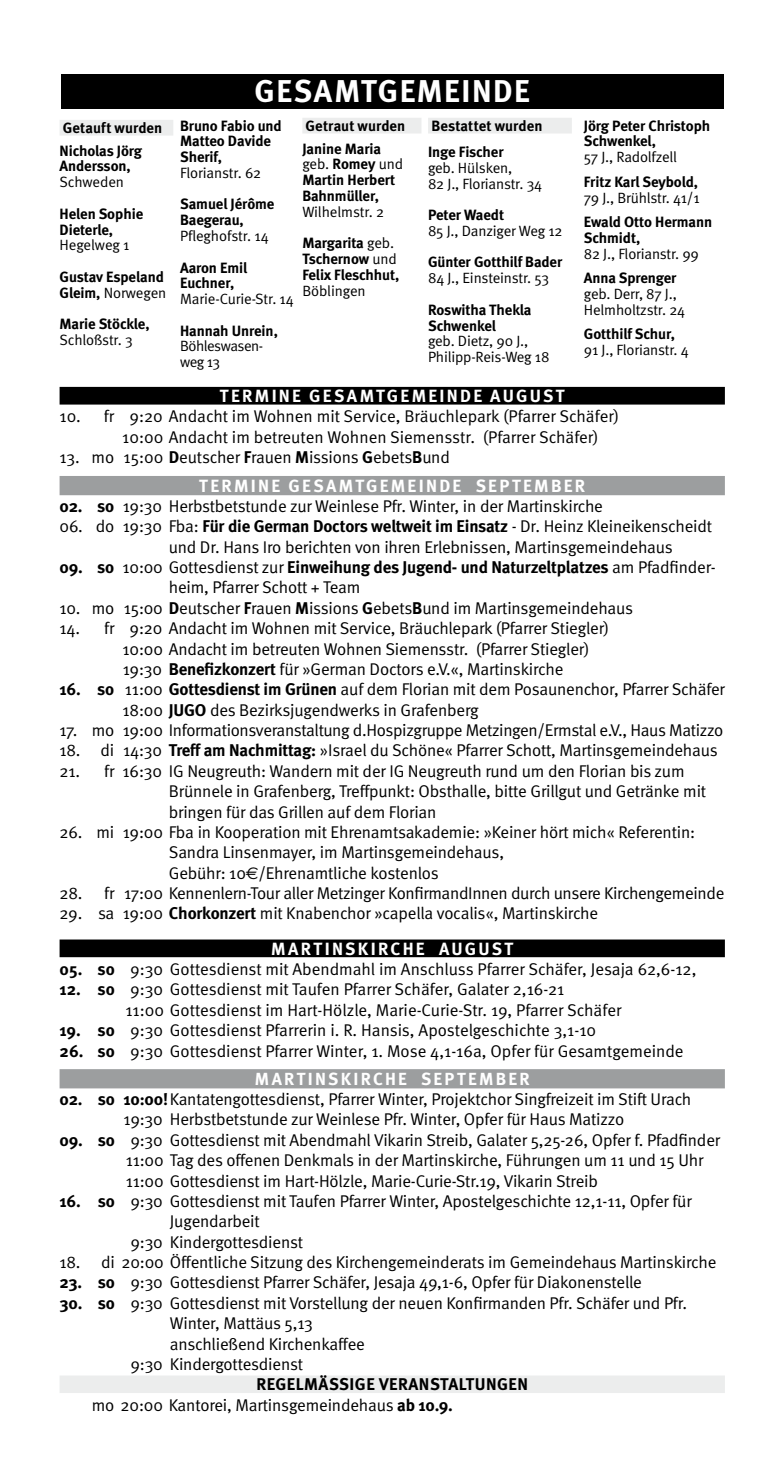
<style>
.page{position:relative;width:782px;height:1474px;background:#fff}
.page>*{position:absolute;margin:0;border:0;box-sizing:border-box;transform-origin:0 0}
.t1{font:700 31.5px "Meta";letter-spacing:.05em;color:#fff}
.t2{font:700 17.68px "Meta";letter-spacing:.13em;color:#fff}
.t3{font:700 17.5px "Meta";letter-spacing:.13em;color:#fff}
.t4{font:16.97px/20.3px "Meta Normal";letter-spacing:-.01em;color:#000}
.t5{font:700 16.97px "Meta";letter-spacing:-.01em;color:#000}
.t6{font:700 16.97px "Meta";letter-spacing:.03em;color:#000}
.t7{font:700 14.88px/15.8px "Meta";letter-spacing:-.005em;color:#000}
.t8{font:14.88px/15.8px "Meta Normal";letter-spacing:-.01em;color:#000}
.t9{font:14.88px/15.8px "Meta Normal";letter-spacing:-.035em;color:#000}
.s1{font-family:"Meta";font-weight:700}
.s2{font-family:"Meta Normal";font-weight:400}
.s3{font-family:"Euro Sans"}
</style>
<div class="page">
<div style="left:61px;top:74px;width:662px;height:35px;background:#000"></div>
<div style="left:60px;top:120px;width:113px;height:16px;background:#eceded"></div>
<div style="left:60px;top:387px;width:664px;height:17px;background:#000"></div>
<div style="left:60px;top:476px;width:664px;height:19px;background:#9c9e9f"></div>
<div style="left:60px;top:939px;width:664px;height:18px;background:#000"></div>
<div style="left:60px;top:1069px;width:664px;height:19px;background:#9c9e9f"></div>
<div style="left:60px;top:1375px;width:664px;height:17px;background:#eceded"></div>
<div style="left:302px;top:118px;width:119px;height:15px;background:#eceded"></div>
<div style="left:428px;top:118px;width:143px;height:15px;background:#eceded"></div>
<p class="t7" style="left:60px;top:116px;width:104px;line-height:22.8px">Getauft wurden<br>Nicholas Jörg</p>
<p class="t7" style="left:60px;top:158px;width:73px">Andersson,</p>
<p class="t8" style="left:60px;top:174px;width:66px">Schweden</p>
<p class="t7" style="left:60px;top:205px;width:85px">Helen Sophie<br>Dieterle,</p>
<p class="t8" style="left:60px;top:237px;width:71px">Hegelweg 1</p>
<p class="t7" style="left:60px;top:268px;width:106px">Gustav Espeland</p>
<p class="t8" style="left:60px;top:284px;width:108px"><span class="s1">Gleim,</span> Norwegen</p>
<p class="t7" style="left:60px;top:316px;width:91px">Marie Stöckle,</p>
<p class="t8" style="left:60px;top:331px;width:75px">Schloßstr. 3</p>
<h1 class="t1" style="left:254px;top:73px;width:277px">GESAMTGEMEINDE</h1>
<p class="t7" style="left:180px;top:117px;width:103px">Bruno Fabio und<br>Matteo Davide<br>Sherif,</p>
<p class="t8" style="left:180px;top:165px;width:83px">Florianstr. 62</p>
<p class="t7" style="left:180px;top:196px;width:96px">Samuel Jérôme<br>Baegerau,</p>
<p class="t8" style="left:180px;top:228px;width:90px">Pfleghofstr. 14</p>
<p class="t7" style="left:180px;top:259px;width:69px">Aaron Emil<br>Euchner,</p>
<p class="t8" style="left:180px;top:291px;width:115px">Marie-Curie-Str. 14</p>
<p class="t7" style="left:180px;top:322px;width:99px">Hannah Unrein,</p>
<p class="t9" style="left:180px;top:338px;width:85px">Böhleswasen&shy;weg 13</p>
<p class="t7" style="left:302px;top:114px;width:104px;line-height:22.8px">Getraut wurden<br>Janine Maria</p>
<p class="t8" style="left:302px;top:156px;width:102px">geb. <span class="s1">Romey</span> und</p>
<p class="t7" style="left:302px;top:172px;width:94px">Martin Herbert<br>Bahnmüller,</p>
<p class="t8" style="left:302px;top:203px;width:83px">Wilhelmstr. 2</p>
<p class="t7" style="left:302px;top:235px;width:98px">Margarita <span class="s2">geb.<br></span>Tschernow <span class="s2">und<br></span>Felix Fleschhut,</p>
<p class="t8" style="left:302px;top:282px;width:65px">Böblingen</p>
<p class="t7" style="left:428px;top:112px;width:116px;line-height:26.2px">Bestattet wurden<br>Inge Fischer</p>
<p class="t8" style="left:428px;top:160px;width:116px">geb. Hülsken,<br>82 J., Florianstr. 34</p>
<p class="t7" style="left:428px;top:207px;width:77px">Peter Waedt</p>
<p class="t8" style="left:428px;top:223px;width:136px">85 J., Danziger Weg 12</p>
<p class="t7" style="left:428px;top:254px;width:136px">Günter Gotthilf Bader</p>
<p class="t8" style="left:428px;top:270px;width:122px">84 J., Einsteinstr. 53</p>
<p class="t7" style="left:428px;top:301px;width:105px">Roswitha Thekla<br>Schwenkel</p>
<p class="t8" style="left:428px;top:333px;width:123px">geb. Dietz, 90 J.,<br>Philipp-Reis-Weg 18</p>
<p class="t7" style="left:583px;top:117px;width:128px">Jörg Peter Christoph<br>Schwenkel,</p>
<p class="t8" style="left:583px;top:149px;width:95px">57 J., Radolfzell</p>
<p class="t7" style="left:583px;top:173px;width:116px">Fritz Karl Seybold,</p>
<p class="t8" style="left:583px;top:189px;width:117px">79 J., Brühlstr. 41/1</p>
<p class="t7" style="left:583px;top:214px;width:130px">Ewald Otto Hermann<br>Schmidt,</p>
<p class="t8" style="left:583px;top:245px;width:117px">82 J., Florianstr. 99</p>
<p class="t7" style="left:583px;top:270px;width:94px">Anna Sprenger</p>
<p class="t8" style="left:583px;top:285px;width:103px">geb. Derr, 87 J.,<br>Helmholtzstr. 24</p>
<p class="t7" style="left:583px;top:326px;width:93px">Gotthilf Schur,</p>
<p class="t8" style="left:583px;top:341px;width:106px">91 J., Florianstr. 4</p>
<p class="t2" style="left:220px;top:385px;width:346px">TERMINE GESAMTGEMEINDE AUGUST</p>
<p class="t4" style="left:122px;top:406px;width:498px;text-indent:-63px">10. fr 9:20 Andacht im Wohnen mit Service, Bräuchlepark (Pfarrer Schäfer)<br>10:00 Andacht im betreuten Wohnen Siemensstr. (Pfarrer Schäfer)</p>
<p class="t4" style="left:60px;top:447px;width:392px">13. mo 15:00 <span class="s1">D</span>eutscher <span class="s1">F</span>rauen <span class="s1">M</span>issions <span class="s1">G</span>ebets<span class="s1">B</span>und</p>
<p class="t2" style="left:199px;top:475px;width:387px">TERMINE GESAMTGEMEINDE SEPTEMBER</p>
<p class="t4" style="left:60px;top:495px;width:544px"><span class="s1">02. so</span> 19:30 Herbstbetstunde zur Weinlese Pfr. Winter, in der Martinskirche</p>
<p class="t4" style="left:169px;top:516px;width:544px;text-indent:-109px">06. do 19:30 Fba: <span class="s1">Für die German Doctors weltweit im Einsatz</span> - Dr. Heinz Kleineikenscheidt und Dr. Hans Iro berichten von ihren Erlebnissen, Martinsgemeindehaus</p>
<p class="t5" style="left:60px;top:557px;width:657px">09. so <span class="s2">10:00 Gottesdienst zur</span> Einweihung des Jugend- und Naturzeltplatzes <span class="s2">am Pfadfinder-</span></p>
<p class="t4" style="left:169px;top:577px;width:193px">heim, Pfarrer Schott + Team</p>
<p class="t4" style="left:60px;top:597px;width:575px">10. mo 15:00 <span class="s1">D</span>eutscher <span class="s1">F</span>rauen <span class="s1">M</span>issions <span class="s1">G</span>ebets<span class="s1">B</span>und im Martinsgemeindehaus</p>
<p class="t4" style="left:122px;top:618px;width:488px;text-indent:-63px">14. fr 9:20 Andacht im Wohnen mit Service, Bräuchlepark (Pfarrer Stiegler)<br>10:00 Andacht im betreuten Wohnen Siemensstr. (Pfarrer Stiegler)<br>19:30 <span class="s1">Benefizkonzert</span> für »German Doctors e.V.«, Martinskirche</p>
<p class="t4" style="left:122px;top:679px;width:603px;text-indent:-63px"><span class="s1">16. so</span> 11:00 <span class="s1">Gottesdienst im Grünen</span> auf dem Florian mit dem Posaunenchor, Pfarrer Schäfer<br>18:00 <span class="s1">JUGO</span> des Bezirksjugendwerks in Grafenberg</p>
<p class="t4" style="left:60px;top:719px;width:665px">17. mo 19:00 Informationsveranstaltung d.Hospizgruppe Metzingen/Ermstal e.V., Haus Matizzo</p>
<p class="t4" style="left:60px;top:740px;width:659px">18. di 14:30 <span class="s1">Treff am Nachmittag:</span> »Israel du Schöne« Pfarrer Schott, Martinsgemeindehaus</p>
<p class="t4" style="left:169px;top:760px;width:538px;text-indent:-109px">21. fr 16:30 IG Neugreuth: Wandern mit der IG Neugreuth rund um den Florian bis zum<br>Brünnele in Grafenberg, Treffpunkt: Obsthalle, bitte Grillgut und Getränke mit bringen für das Grillen auf dem Florian</p>
<p class="t4" style="left:169px;top:821px;width:527px;text-indent:-109px">26. mi 19:00 Fba in Kooperation mit Ehrenamtsakademie: »Keiner hört mich« Referentin:<br>Sandra Linsenmayer, im Martinsgemeindehaus,<br>Gebühr: 10<span class="s3">€</span>/Ehrenamtliche kostenlos</p>
<p class="t4" style="left:60px;top:882px;width:666px">28. fr 17:00 Kennenlern-Tour aller Metzinger KonfirmandInnen durch unsere Kirchengemeinde</p>
<p class="t4" style="left:60px;top:903px;width:540px">29. sa 19:00 <span class="s1">Chorkonzert</span> mit Knabenchor »capella vocalis«, Martinskirche</p>
<p class="t2" style="left:271px;top:938px;width:243px">MARTINSKIRCHE AUGUST</p>
<p class="t4" style="left:60px;top:958px;width:638px"><span class="s1">05. so</span> 9:30 Gottesdienst mit Abendmahl im Anschluss Pfarrer Schäfer, Jesaja 62,6-12,</p>
<p class="t4" style="left:125px;top:979px;width:497px;text-indent:-66px"><span class="s1">12. so</span> 9:30 Gottesdienst mit Taufen Pfarrer Schäfer, Galater 2,16-21<br>11:00 Gottesdienst im Hart-Hölzle, Marie-Curie-Str. 19, Pfarrer Schäfer</p>
<p class="t4" style="left:60px;top:1020px;width:538px"><span class="s1">19. so</span> 9:30 Gottesdienst Pfarrerin i. R. Hansis, Apostelgeschichte 3,1-10</p>
<p class="t4" style="left:60px;top:1040px;width:625px"><span class="s1">26. so</span> 9:30 Gottesdienst Pfarrer Winter, 1. Mose 4,1-16a, Opfer für Gesamtgemeinde</p>
<p class="t3" style="left:255px;top:1068px;width:276px">MARTINSKIRCHE SEPTEMBER</p>
<p class="t4" style="left:60px;top:1088px;width:633px;text-align:center"><span class="s1">02. so 10:00!</span>Kantatengottesdienst, Pfarrer Winter, Projektchor Singfreizeit im Stift Urach<br>19:30 Herbstbetstunde zur Weinlese Pfr. Winter, Opfer für Haus Matizzo</p>
<p class="t4" style="left:126px;top:1129px;width:595px;text-indent:-66px"><span class="s1">09. so</span> 9:30 Gottesdienst mit Abendmahl Vikarin Streib, Galater 5,25-26, Opfer f. Pfadfinder<br>11:00 Tag des offenen Denkmals in der Martinskirche, Führungen um 11 und 15 Uhr<br>11:00 Gottesdienst im Hart-Hölzle, Marie-Curie-Str.19, Vikarin Streib</p>
<p class="t4" style="left:60px;top:1190px;width:633px"><span class="s1">16. so</span> 9:30 Gottesdienst mit Taufen Pfarrer Winter, Apostelgeschichte 12,1-11, Opfer für</p>
<p class="t4" style="left:170px;top:1211px;width:91px">Jugendarbeit</p>
<p class="t4" style="left:130px;top:1231px;width:174px">9:30 Kindergottesdienst</p>
<p class="t4" style="left:60px;top:1251px;width:658px">18. di 20:00 Öffentliche Sitzung des Kirchengemeinderats im Gemeindehaus Martinskirche</p>
<p class="t4" style="left:60px;top:1272px;width:583px"><span class="s1">23. so</span> 9:30 Gottesdienst Pfarrer Schäfer, Jesaja 49,1-6, Opfer für Diakonenstelle</p>
<p class="t4" style="left:60px;top:1292px;width:629px"><span class="s1">30. so</span> 9:30 Gottesdienst mit Vorstellung der neuen Konfirmanden Pfr. Schäfer und Pfr.</p>
<p class="t4" style="left:170px;top:1312px;width:144px">Winter, Mattäus 5,13</p>
<p class="t4" style="left:170px;top:1333px;width:196px">anschließend Kirchenkaffee</p>
<p class="t4" style="left:130px;top:1353px;width:174px">9:30 Kindergottesdienst</p>
<p class="t6" style="left:256px;top:1374px;width:273px">REGELMÄSSIGE VERANSTALTUNGEN</p>
<p class="t4" style="left:92px;top:1394px;width:362px">mo 20:00 Kantorei, Martinsgemeindehaus <span class="s1">ab 10.9.</span></p>
</div>
